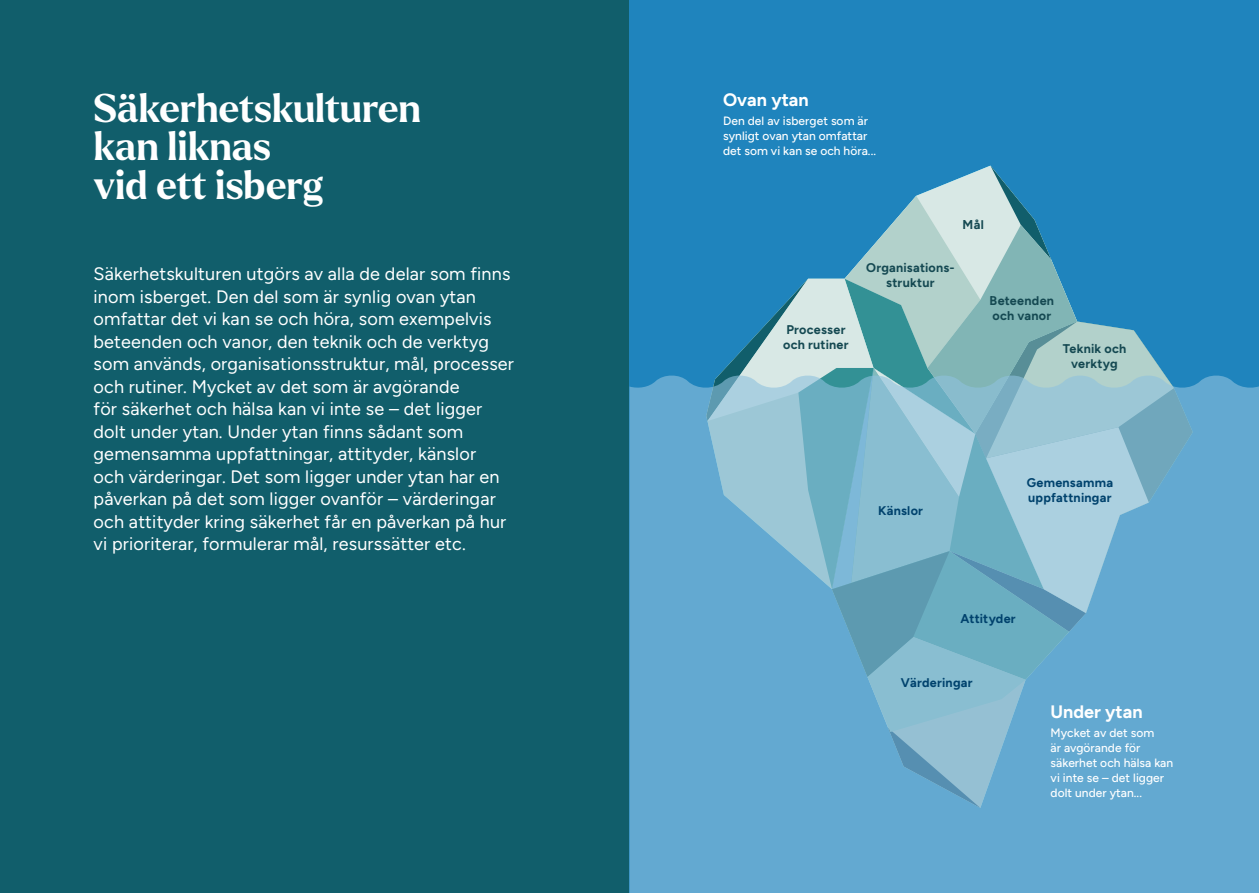
<style>
.page{position:relative;width:1259px;height:893px;background:#fff}
.page>*{position:absolute;margin:0;border:0;box-sizing:border-box;transform-origin:0 0}
.t1{font:700 39px "Larken";letter-spacing:-.005em;color:#fff}
.Ingress{font:18px/22.5px "Figtree";letter-spacing:.01em;color:#fff}
.t2{font:700 18px "Figtree";color:#fff}
.Isberg_caption{font:700 12.6px/15px "Figtree";letter-spacing:.02em;color:#154952}
.Isberg_caption-2{font:700 12.6px/15px "Figtree";letter-spacing:.02em;color:#00426d}
.t3{font:500 12px/15px "Figtree";letter-spacing:.005em;color:#fff}
</style>
<div class="page">
<div style="left:0;top:0;width:629px;height:893px;background:#115e6b"></div>
<div style="left:629px;top:0;width:630px;height:893px;background:#1f84bd"></div>
<svg style="left:720px;top:166px;width:444px;height:208px"></svg>
<svg style="left:629px;top:374px;width:630px;height:519px;background:#6fafcf"></svg>
<h1 class="t1" style="left:94px;top:82px;width:329px">Säkerhetskulturen</h1>
<h1 class="t1" style="left:94px;top:121px;width:179px">kan liknas</h1>
<h1 class="t1" style="left:94px;top:160px;width:231px">vid ett isberg</h1>
<p class="Ingress" style="left:94px;top:263px;width:422px">Säkerhetskulturen utgörs av alla de delar som finns inom isberget. Den del som är synlig ovan ytan omfattar det vi kan se och höra, som exempelvis beteenden och vanor, den teknik och de verktyg som används, organisationsstruktur, mål, processer och rutiner. Mycket av det som är avgörande<br>för säkerhet och hälsa kan vi inte se – det ligger dolt under ytan. Under ytan finns sådant som gemensamma uppfattningar, attityder, känslor<br>och värderingar. Det som ligger under ytan har en påverkan på det som ligger ovanför – värderingar och attityder kring säkerhet får en påverkan på hur vi prioriterar, formulerar mål, resurssätter etc.</p>
<h3 class="t2" style="left:723px;top:89px;width:87px">Ovan ytan</h3>
<p class="t3" style="left:723px;top:114px;width:154px">Den del av isberget som är synligt ovan ytan omfattar det som vi kan se och höra...</p>
<p class="Isberg_caption" style="left:783px;top:322px;width:67px">Processer och rutiner</p>
<p class="Isberg_caption" style="left:962px;top:217px;width:23px">Mål</p>
<p class="Isberg_caption" style="left:866px;top:260px;width:90px;text-align:center">Organisations&shy;struktur</p>
<p class="Isberg_caption" style="left:989px;top:293px;width:66px">Beteenden och vanor</p>
<p class="Isberg_caption" style="left:1062px;top:341px;width:65px;text-align:center">Teknik och verktyg</p>
<p class="Isberg_caption-2" style="left:878px;top:503px;width:46px">Känslor</p>
<p class="Isberg_caption-2" style="left:1026px;top:475px;width:88px">Gemensamma uppfattningar</p>
<p class="Isberg_caption-2" style="left:960px;top:611px;width:57px">Attityder</p>
<p class="Isberg_caption-2" style="left:901px;top:675px;width:73px">Värderingar</p>
<h3 class="t2" style="left:1050px;top:701px;width:94px">Under ytan</h3>
<p class="t3" style="left:1050px;top:725px;width:124px">Mycket av det som<br>är avgörande för säkerhet och hälsa kan vi inte se – det ligger dolt under ytan...</p>
</div>
